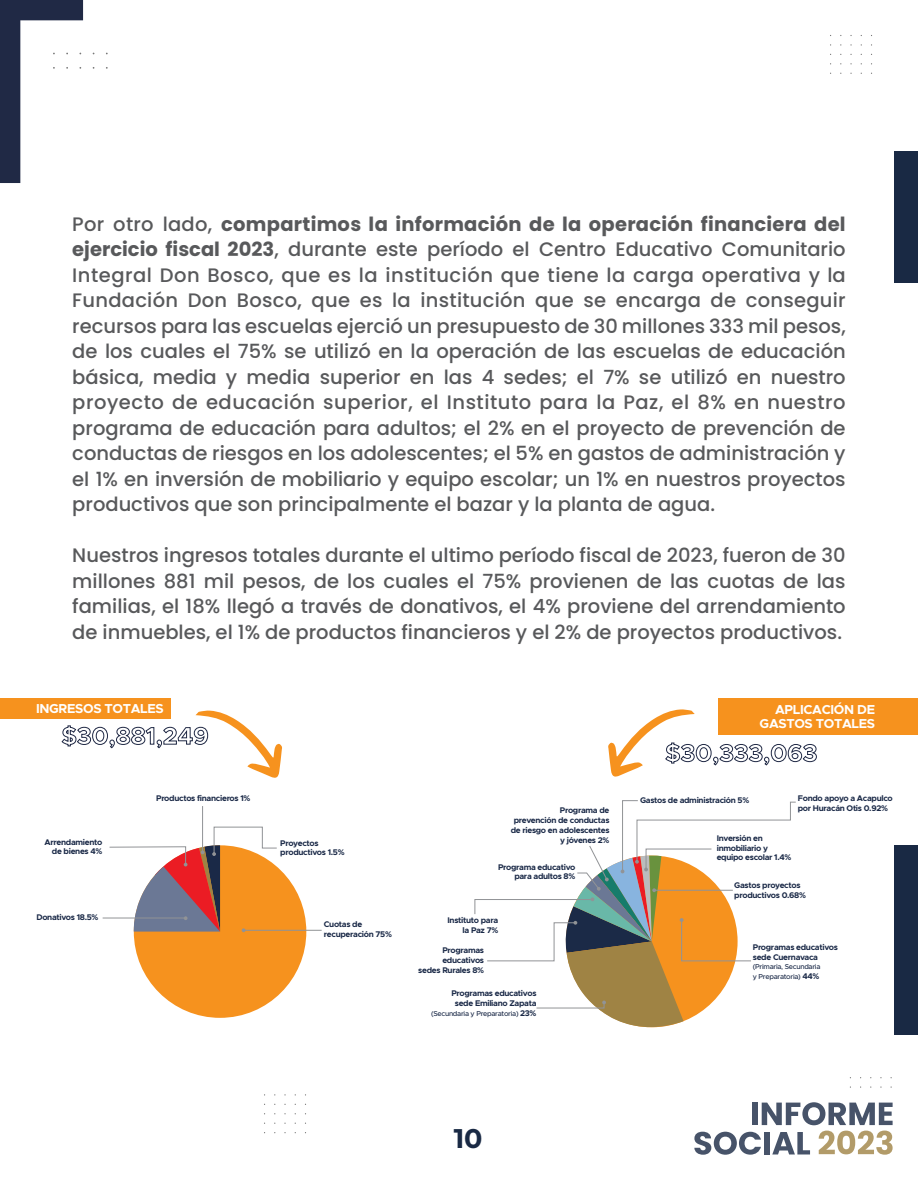
<style>
.page{position:relative;width:918px;height:1188px;background:#fff}
.page>*{position:absolute;margin:0;border:0;box-sizing:border-box;transform-origin:0 0}
.t1{font:700 27px "Montserrat";color:#192944}
.t2{font:500 19.5px/25.5px "Poppins";color:#58595b;text-align:justify}
.t3{font:700 13.05px/13px "Metropolis";letter-spacing:-.025em;color:#fff;text-align:right}
.t4{font:700 8.25px/9.9px "Metropolis";letter-spacing:-.035em;color:#1a2947}
.t5{font:500 7.05px/9.9px "Metropolis";letter-spacing:-.035em;color:#1a2947}
.s1{font-weight:700}
.s2{font-weight:700;font-size:8.25px}
</style>
<div class="page">
<svg style="left:0;top:0;width:83px;height:183px"></svg>
<div style="left:894px;top:151px;width:24px;height:132px;background:#192944"></div>
<div style="left:894px;top:845px;width:24px;height:190px;background:#192944"></div>
<div style="left:752px;top:1103px;width:6px;height:22px;background:#475369"></div>
<svg style="left:762px;top:1102px;width:131px;height:23px"></svg>
<svg style="left:694px;top:1132px;width:67px;height:23px"></svg>
<div style="left:764px;top:1132px;width:6px;height:22px;background:#475369"></div>
<svg style="left:772px;top:1132px;width:38px;height:22px"></svg>
<svg style="left:819px;top:1131px;width:74px;height:24px"></svg>
<div style="left:134px;top:845px;width:172px;height:173px;background:#f6921e;border-radius:50%"></div>
<hr style="left:244px;top:930px;width:78px;height:1px;background:#919396">
<hr style="left:103px;top:918px;width:83px;height:1px;background:#919396">
<svg style="left:109px;top:826px;width:169px;height:106px"></svg>
<hr style="left:202px;top:806px;width:1px;height:46px;background:#919396">
<div style="left:0;top:698px;width:170px;height:20px;background:#f6921e"></div>
<svg style="left:61px;top:710px;width:221px;height:68px"></svg>
<svg style="left:474px;top:800px;width:322px;height:228px"></svg>
<div style="left:718px;top:698px;width:200px;height:36px;background:#f6921e"></div>
<svg style="left:608px;top:709px;width:209px;height:68px"></svg>
<p class="t2" style="left:72px;top:211px;width:775px">Por otro lado, <span class="s1">compartimos la información de la operación financiera del ejercicio fiscal 2023</span>, durante este período el Centro Educativo Comunitario Integral Don Bosco, que es la institución que tiene la carga operativa y la Fundación Don Bosco, que es la institución que se encarga de conseguir recursos para las escuelas ejerció un presupuesto de 30 millones 333 mil pesos, de los cuales el 75% se utilizó en la operación de las escuelas de educación básica, media y media superior en las 4 sedes; el 7% se utilizó en nuestro proyecto de educación superior, el Instituto para la Paz, el 8% en nuestro programa de educación para adultos; el 2% en el proyecto de prevención de conductas de riesgos en los adolescentes; el 5% en gastos de administración y el 1% en inversión de mobiliario y equipo escolar; un 1% en nuestros proyectos productivos que son principalmente el bazar y la planta de agua.</p>
<p class="t2" style="left:72px;top:543px;width:775px">Nuestros ingresos totales durante el ultimo período fiscal de 2023, fueron de 30 millones 881 mil pesos, de los cuales el 75% provienen de las cuotas de las familias, el 18% llegó a través de donativos, el 4% proviene del arrendamiento de inmuebles, el 1% de productos financieros y el 2% de proyectos productivos.</p>
<p class="t3" style="left:36px;top:702px;width:129px">INGRESOS TOTALES</p>
<p class="t3" style="left:760px;top:703px;width:117px">APLICACIÓN DE<br>GASTOS TOTALES</p>
<p class="t4" style="left:45px;top:837px;width:59px;line-height:9.4px;text-align:right">Arrendamiento de bienes 4%</p>
<p class="t4" style="left:156px;top:794px;width:96px">Productos financieros 1%</p>
<p class="t4" style="left:280px;top:838px;width:66px;line-height:9.4px">Proyectos productivos 1.5%</p>
<p class="t4" style="left:511px;top:805px;width:100px;text-align:right">Programa de<br>prevención de conductas de riesgo en adolescentes y jóvenes 2%</p>
<p class="t4" style="left:498px;top:862px;width:79px;text-align:right">Programa educativo para adultos 8%</p>
<p class="t4" style="left:640px;top:796px;width:111px">Gastos de administración 5%</p>
<p class="t4" style="left:798px;top:793px;width:96px">Fondo apoyo a Acapulco por Huracán Otis 0.92%</p>
<p class="t4" style="left:717px;top:833px;width:76px">Inversión en inmobiliario y equipo escolar 1.4%</p>
<p class="t4" style="left:734px;top:881px;width:73px">Gastos proyectos productivos 0.68%</p>
<p class="t4" style="left:36px;top:912px;width:64px">Donativos 18.5%</p>
<p class="t4" style="left:324px;top:919px;width:70px">Cuotas de recuperación 75%</p>
<p class="t4" style="left:448px;top:915px;width:52px;text-align:right">Instituto para la Paz 7%</p>
<p class="t4" style="left:418px;top:945px;width:67px;text-align:right">Programas educativos sedes Rurales 8%</p>
<p class="t4" style="left:753px;top:943px;width:87px">Programas educativos sede Cuernavaca</p>
<p class="t5" style="left:753px;top:961px;width:69px">(Primaria, Secundaria y Preparatoria) <span class="s2">44%</span></p>
<p class="t4" style="left:451px;top:988px;width:87px;text-align:center">Programas educativos sede Emiliano Zapata</p>
<p class="t5" style="left:431px;top:1008px;width:107px">(Secundaria y Preparatoria) <span class="s2">23%</span></p>
<h1 class="t1" style="left:454px;top:1118px;width:30px">10</h1>
</div>
